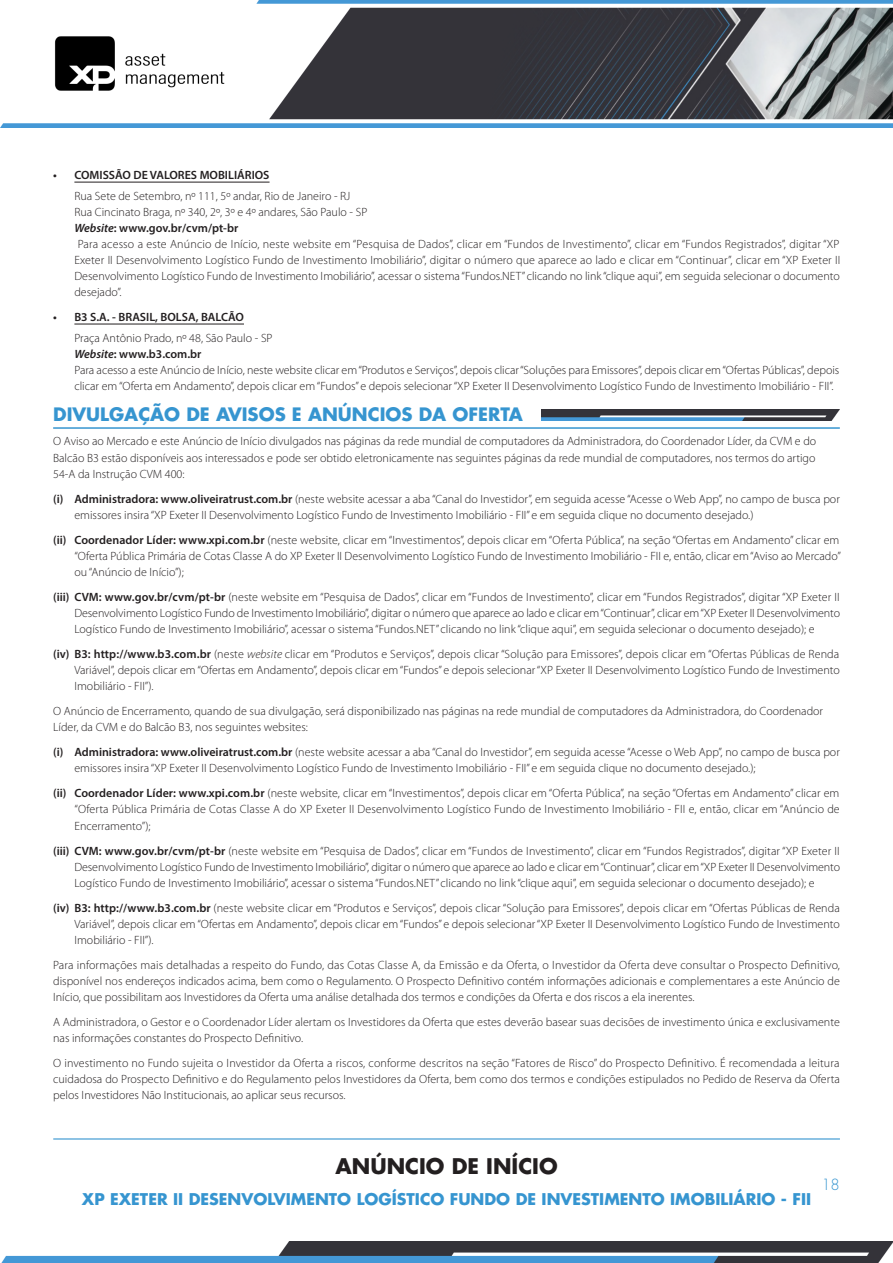
<style>
.page{position:relative;width:893px;height:1263px;background:#fff}
.page>*{position:absolute;margin:0;border:0;box-sizing:border-box;transform-origin:0 0}
.t1{font:700 21px "Futura LT";color:#231f20}
.ITEM{font:700 18px "Futura LT";color:#3695d0}
.t2{font:700 15.75px "Futura LT";color:#3695d0}
.t3{font:300 15px "Futura LT";color:#3695d0}
.t4{font:300 12px/16px "Myriad Pro";color:#231f20;text-align:justify}
.t5{font:600 12px "Myriad Pro";color:#231f20}
.s1{font-style:italic}
.s2{font-weight:600}
</style>
<div class="page">
<img style="left:1px;top:1242px;width:892px;height:21px">
<img style="left:0;top:0;width:893px;height:127px">
<hr style="left:53px;top:1138px;width:787px;height:1px;background:#3695d0">
<hr style="left:74px;top:182px;width:196px;height:1px;background:#231f20">
<hr style="left:74px;top:324px;width:170px;height:1px;background:#231f20">
<hr style="left:53px;top:427px;width:787px;height:2px;background:#3695d0">
<img style="left:542px;top:409px;width:297px;height:12px">
<p class="t5" style="left:53px;top:167px;width:218px">• COMISSÃO DE VALORES MOBILIÁRIOS</p>
<p class="t4" style="left:74px;top:188px;width:278px">Rua Sete de Setembro, nº 111, 5º andar, Rio de Janeiro - RJ</p>
<p class="t4" style="left:74px;top:204px;width:294px">Rua Cincinato Braga, nº 340, 2º, 3º e 4º andares, São Paulo - SP</p>
<p class="t5" style="left:74px;top:220px;width:165px"><span class="s1">Website</span>: www.gov.br/cvm/pt-br</p>
<p class="t4" style="left:74px;top:236px;width:767px">Para acesso a este Anúncio de Início, neste website em “Pesquisa de Dados”, clicar em “Fundos de Investimento”, clicar em “Fundos Registrados”, digitar “XP Exeter II Desenvolvimento Logístico Fundo de Investimento Imobiliário”, digitar o número que aparece ao lado e clicar em “Continuar”, clicar em “XP Exeter II Desenvolvimento Logístico Fundo de Investimento Imobiliário”, acessar o sistema “Fundos.NET” clicando no link “clique aqui”, em seguida selecionar o documento desejado”.</p>
<p class="t5" style="left:53px;top:309px;width:192px">• B3 S.A. - BRASIL, BOLSA, BALCÃO</p>
<p class="t4" style="left:74px;top:330px;width:200px">Praça Antônio Prado, nº 48, São Paulo - SP</p>
<p class="t5" style="left:74px;top:346px;width:129px"><span class="s1">Website</span>: www.b3.com.br</p>
<p class="t4" style="left:74px;top:362px;width:766px">Para acesso a este Anúncio de Início, neste website clicar em “Produtos e Serviços”, depois clicar “Soluções para Emissores”, depois clicar em “Ofertas Públicas”, depois clicar em “Oferta em Andamento”, depois clicar em “Fundos” e depois selecionar “XP Exeter II Desenvolvimento Logístico Fundo de Investimento Imobiliário - FII”.</p>
<p class="ITEM" style="left:53px;top:402px;width:471px">DIVULGAÇÃO DE AVISOS E ANÚNCIOS DA OFERTA</p>
<p class="t4" style="left:53px;top:434px;width:765px">O Aviso ao Mercado e este Anúncio de Início divulgados nas páginas da rede mundial de computadores da Administradora, do Coordenador Líder, da CVM e do Balcão B3 estão disponíveis aos interessados e pode ser obtido eletronicamente nas seguintes páginas da rede mundial de computadores, nos termos do artigo 54-A da Instrução CVM 400:</p>
<p class="t4" style="left:74px;top:491px;width:767px;text-indent:-21px"><span class="s2">(i) Administradora: www.oliveiratrust.com.br</span> (neste website acessar a aba “Canal do Investidor”, em seguida acesse “Acesse o Web App”, no campo de busca por emissores insira “XP Exeter II Desenvolvimento Logístico Fundo de Investimento Imobiliário - FII” e em seguida clique no documento desejado.)</p>
<p class="t4" style="left:74px;top:532px;width:768px;text-align:left;text-indent:-21px"><span class="s2">(ii) Coordenador Líder: www.xpi.com.br</span> (neste website, clicar em “Investimentos”, depois clicar em “Oferta Pública”, na seção “Ofertas em Andamento” clicar em “Oferta Pública Primária de Cotas Classe A do XP Exeter II Desenvolvimento Logístico Fundo de Investimento Imobiliário - FII e, então, clicar em “Aviso ao Mercado” ou “Anúncio de Início”);</p>
<p class="t4" style="left:74px;top:589px;width:767px;text-indent:-21px"><span class="s2">(iii) CVM: www.gov.br/cvm/pt-br</span> (neste website em “Pesquisa de Dados”, clicar em “Fundos de Investimento”, clicar em “Fundos Registrados”, digitar “XP Exeter II Desenvolvimento Logístico Fundo de Investimento Imobiliário”, digitar o número que aparece ao lado e clicar em “Continuar”, clicar em “XP Exeter II Desenvolvimento Logístico Fundo de Investimento Imobiliário”, acessar o sistema “Fundos.NET” clicando no link “clique aqui”, em seguida selecionar o documento desejado); e</p>
<p class="t4" style="left:74px;top:646px;width:767px;text-indent:-21px"><span class="s2">(iv) B3: http://www.b3.com.br</span> (neste <span class="s1">website</span> clicar em “Produtos e Serviços”, depois clicar “Solução para Emissores”, depois clicar em “Ofertas Públicas de Renda Variável”, depois clicar em “Ofertas em Andamento”, depois clicar em “Fundos” e depois selecionar “XP Exeter II Desenvolvimento Logístico Fundo de Investimento Imobiliário - FII”).</p>
<p class="t4" style="left:53px;top:703px;width:771px">O Anúncio de Encerramento, quando de sua divulgação, será disponibilizado nas páginas na rede mundial de computadores da Administradora, do Coordenador<br>Líder, da CVM e do Balcão B3, nos seguintes websites:</p>
<p class="t4" style="left:74px;top:744px;width:767px;text-indent:-21px"><span class="s2">(i) Administradora: www.oliveiratrust.com.br</span> (neste website acessar a aba “Canal do Investidor”, em seguida acesse “Acesse o Web App”, no campo de busca por emissores insira “XP Exeter II Desenvolvimento Logístico Fundo de Investimento Imobiliário - FII” e em seguida clique no documento desejado.);</p>
<p class="t4" style="left:74px;top:785px;width:767px;text-indent:-21px"><span class="s2">(ii) Coordenador Líder: www.xpi.com.br</span> (neste website, clicar em “Investimentos”, depois clicar em “Oferta Pública”, na seção “Ofertas em Andamento” clicar em “Oferta Pública Primária de Cotas Classe A do XP Exeter II Desenvolvimento Logístico Fundo de Investimento Imobiliário - FII e, então, clicar em “Anúncio de Encerramento”);</p>
<p class="t4" style="left:74px;top:843px;width:767px;text-indent:-21px"><span class="s2">(iii) CVM: www.gov.br/cvm/pt-br</span> (neste website em “Pesquisa de Dados”, clicar em “Fundos de Investimento”, clicar em “Fundos Registrados”, digitar “XP Exeter II Desenvolvimento Logístico Fundo de Investimento Imobiliário”, digitar o número que aparece ao lado e clicar em “Continuar”, clicar em “XP Exeter II Desenvolvimento Logístico Fundo de Investimento Imobiliário”, acessar o sistema “Fundos.NET” clicando no link “clique aqui”, em seguida selecionar o documento desejado); e</p>
<p class="t4" style="left:74px;top:900px;width:767px;text-indent:-21px"><span class="s2">(iv) B3: http://www.b3.com.br</span> (neste website clicar em “Produtos e Serviços”, depois clicar “Solução para Emissores”, depois clicar em “Ofertas Públicas de Renda Variável”, depois clicar em “Ofertas em Andamento”, depois clicar em “Fundos” e depois selecionar “XP Exeter II Desenvolvimento Logístico Fundo de Investimento Imobiliário - FII”).</p>
<p class="t4" style="left:53px;top:957px;width:788px">Para informações mais detalhadas a respeito do Fundo, das Cotas Classe A, da Emissão e da Oferta, o Investidor da Oferta deve consultar o Prospecto Definitivo, disponível nos endereços indicados acima, bem como o Regulamento. O Prospecto Definitivo contém informações adicionais e complementares a este Anúncio de Início, que possibilitam aos Investidores da Oferta uma análise detalhada dos termos e condições da Oferta e dos riscos a ela inerentes.</p>
<p class="t4" style="left:53px;top:1014px;width:788px">A Administradora, o Gestor e o Coordenador Líder alertam os Investidores da Oferta que estes deverão basear suas decisões de investimento única e exclusivamente nas informações constantes do Prospecto Definitivo.</p>
<p class="t4" style="left:53px;top:1055px;width:788px">O investimento no Fundo sujeita o Investidor da Oferta a riscos, conforme descritos na seção “Fatores de Risco” do Prospecto Definitivo. É recomendada a leitura cuidadosa do Prospecto Definitivo e do Regulamento pelos Investidores da Oferta, bem como dos termos e condições estipulados no Pedido de Reserva da Oferta pelos Investidores Não Institucionais, ao aplicar seus recursos.</p>
<h1 class="t1" style="left:335px;top:1152px;width:224px">ANÚNCIO DE INÍCIO</h1>
<h3 class="t2" style="left:82px;top:1189px;width:731px">XP EXETER II DESENVOLVIMENTO LOGÍSTICO FUNDO DE INVESTIMENTO IMOBILIÁRIO - FII</h3>
<p class="t3" style="left:821px;top:1175px;width:20px">18</p>
</div>
